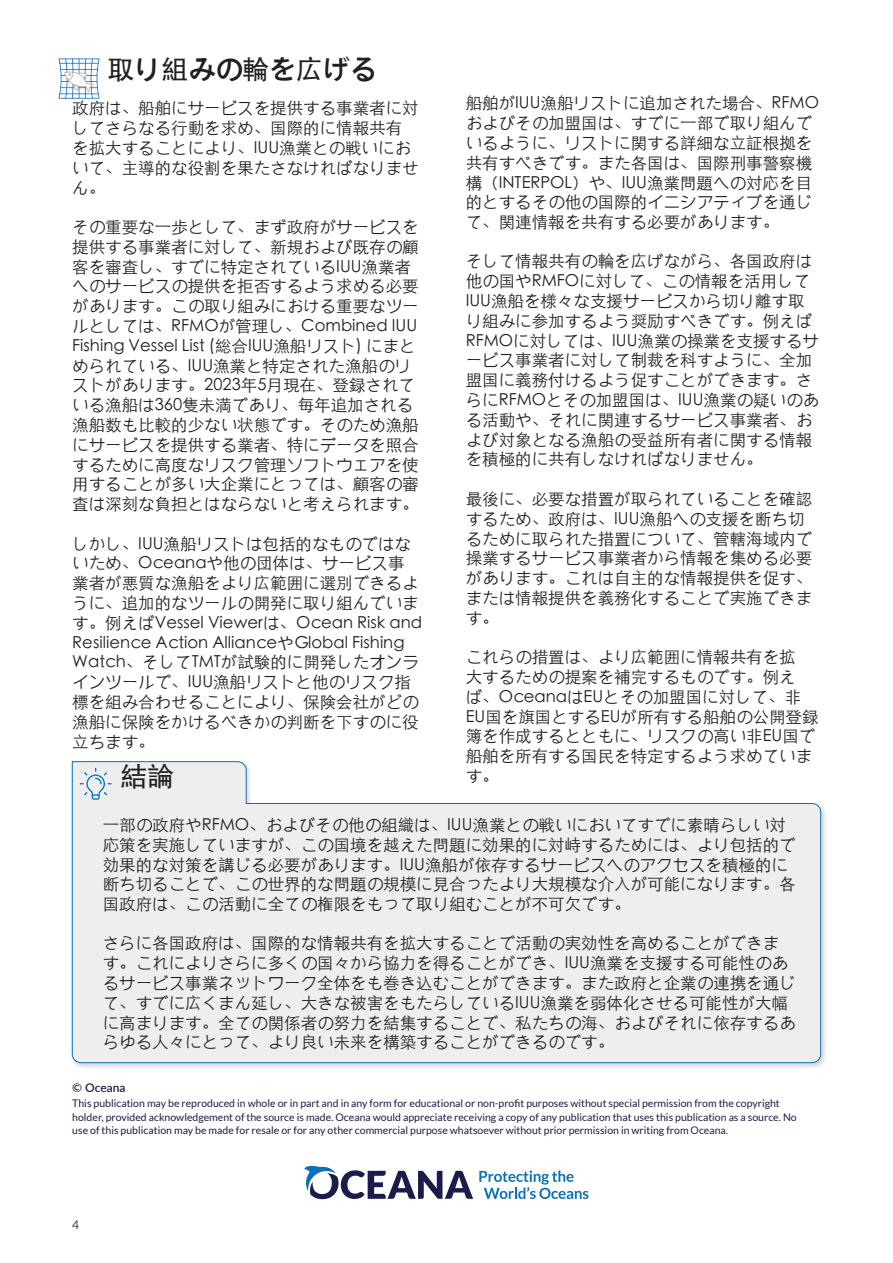
<style>
.page{position:relative;width:893px;height:1263px;background:#fff}
.page>*{position:absolute;margin:0;border:0;box-sizing:border-box;transform-origin:0 0}
.t1{font:27px "ST Heiti";color:#231f20}
.Black_Description{font:16.5px/19.8px "ST Xihei";color:#231f20}
.Black_Description-2{font:600 12px "Lato";color:#1a1c4b}
.t2{font:12px "Lato";color:#414141}
.Black_Description-3{font:10.5px/13.5px "Lato";color:#1a1c4b}
</style>
<div class="page">
<div style="left:70px;top:759px;width:758px;height:311px;background:#231f20;opacity:.19"></div>
<svg style="left:71px;top:761px;width:751px;height:302px;background:#edeef0"></svg>
<svg style="left:59px;top:58px;width:41px;height:41px"></svg>
<svg style="left:80px;top:768px;width:32px;height:32px"></svg>
<svg style="left:479px;top:1170px;width:109px;height:29px"></svg>
<svg style="left:304px;top:1165px;width:169px;height:34px"></svg>
<p class="t1" style="left:107px;top:55px;width:271px">取り組みの輪を広げる</p>
<p class="Black_Description" style="left:72px;top:99px;width:348px">政府は、船舶にサービスを提供する事業者に対してさらなる行動を求め、国際的に情報共有を拡大することにより、IUU漁業との戦いにおいて、主導的な役割を果たさなければなりません。</p>
<p class="Black_Description" style="left:72px;top:217px;width:348px">その重要な一歩として、まず政府がサービスを提供する事業者に対して、新規および既存の顧客を審査し、すでに特定されているIUU漁業者へのサービスの提供を拒否するよう求める必要があります。この取り組みにおける重要なツールとしては、RFMOが管理し、Combined IUU<br>Fishing Vessel List (総合IUU漁船リスト) にまとめられている、IUU漁業と特定された漁船のリストがあります。2023年5月現在、登録されている漁船は360隻未満であり、毎年追加される漁船数も比較的少ない状態です。そのため漁船にサービスを提供する業者、特にデータを照合するために高度なリスク管理ソフトウェアを使用することが多い大企業にとっては、顧客の審査は深刻な負担とはならないと考えられます。</p>
<p class="Black_Description" style="left:72px;top:534px;width:351px">しかし、IUU漁船リストは包括的なものではないため、Oceanaや他の団体は、サービス事業者が悪質な漁船をより広範囲に選別できるように、追加的なツールの開発に取り組んでいます。例えばVessel Viewerは、Ocean Risk and<br>Resilience Action AllianceやGlobal Fishing<br>Watch、そしてTMTが試験的に開発したオンラインツールで、IUU漁船リストと他のリスク指標を組み合わせることにより、保険会社がどの漁船に保険をかけるべきかの判断を下すのに役立ちます。</p>
<p class="Black_Description" style="left:466px;top:93px;width:355px">船舶がIUU漁船リストに追加された場合、RFMOおよびその加盟国は、すでに一部で取り組んでいるように、リストに関する詳細な立証根拠を共有すべきです。また各国は、国際刑事警察機構（INTERPOL）や、IUU漁業問題への対応を目的とするその他の国際的イニシアティブを通じて、関連情報を共有する必要があります。</p>
<p class="Black_Description" style="left:466px;top:252px;width:355px">そして情報共有の輪を広げながら、各国政府は他の国やRMFOに対して、この情報を活用して<br>IUU漁船を様々な支援サービスから切り離す取り組みに参加するよう奨励すべきです。例えば<br>RFMOに対しては、IUU漁業の操業を支援するサービス事業者に対して制裁を科すように、全加盟国に義務付けるよう促すことができます。さらにRFMOとその加盟国は、IUU漁業の疑いのある活動や、それに関連するサービス事業者、および対象となる漁船の受益所有者に関する情報を積極的に共有しなければなりません。</p>
<p class="Black_Description" style="left:466px;top:489px;width:348px">最後に、必要な措置が取られていることを確認するため、政府は、IUU漁船への支援を断ち切るために取られた措置について、管轄海域内で操業するサービス事業者から情報を集める必要があります。これは自主的な情報提供を促す、または情報提供を義務化することで実施できます。</p>
<p class="Black_Description" style="left:466px;top:647px;width:354px">これらの措置は、より広範囲に情報共有を拡<br>大するための提案を補完するものです。例え<br>ば、OceanaはEUとその加盟国に対して、非<br>EU国を旗国とするEUが所有する船舶の公開登録簿を作成するとともに、リスクの高い非EU国で船舶を所有する国民を特定するよう求めています。</p>
<p class="t1" style="left:120px;top:763px;width:55px">結論</p>
<p class="Black_Description" style="left:103px;top:815px;width:695px">一部の政府やRFMO、およびその他の組織は、IUU漁業との戦いにおいてすでに素晴らしい対応策を実施していますが、この国境を越えた問題に効果的に対峙するためには、より包括的で効果的な対策を講じる必要があります。IUU漁船が依存するサービスへのアクセスを積極的に断ち切ることで、この世界的な問題の規模に見合ったより大規模な介入が可能になります。各国政府は、この活動に全ての権限をもって取り組むことが不可欠です。</p>
<p class="Black_Description" style="left:103px;top:933px;width:695px">さらに各国政府は、国際的な情報共有を拡大することで活動の実効性を高めることができます。これによりさらに多くの国々から協力を得ることができ、IUU漁業を支援する可能性のあるサービス事業ネットワーク全体をも巻き込むことができます。また政府と企業の連携を通じて、すでに広くまん延し、大きな被害をもたらしているIUU漁業を弱体化させる可能性が大幅に高まります。全ての関係者の努力を結集することで、私たちの海、およびそれに依存するあらゆる人々にとって、より良い未来を構築することができるのです。</p>
<p class="Black_Description-2" style="left:72px;top:1079px;width:55px">© Oceana</p>
<p class="Black_Description-3" style="left:72px;top:1096px;width:726px">This publication may be reproduced in whole or in part and in any form for educational or non-profit purposes without special permission from the copyright holder, provided acknowledgement of the source is made. Oceana would appreciate receiving a copy of any publication that uses this publication as a source. No use of this publication may be made for resale or for any other commercial purpose whatsoever without prior permission in writing from Oceana.</p>
<p class="t2" style="left:72px;top:1218px;width:8px">4</p>
</div>
